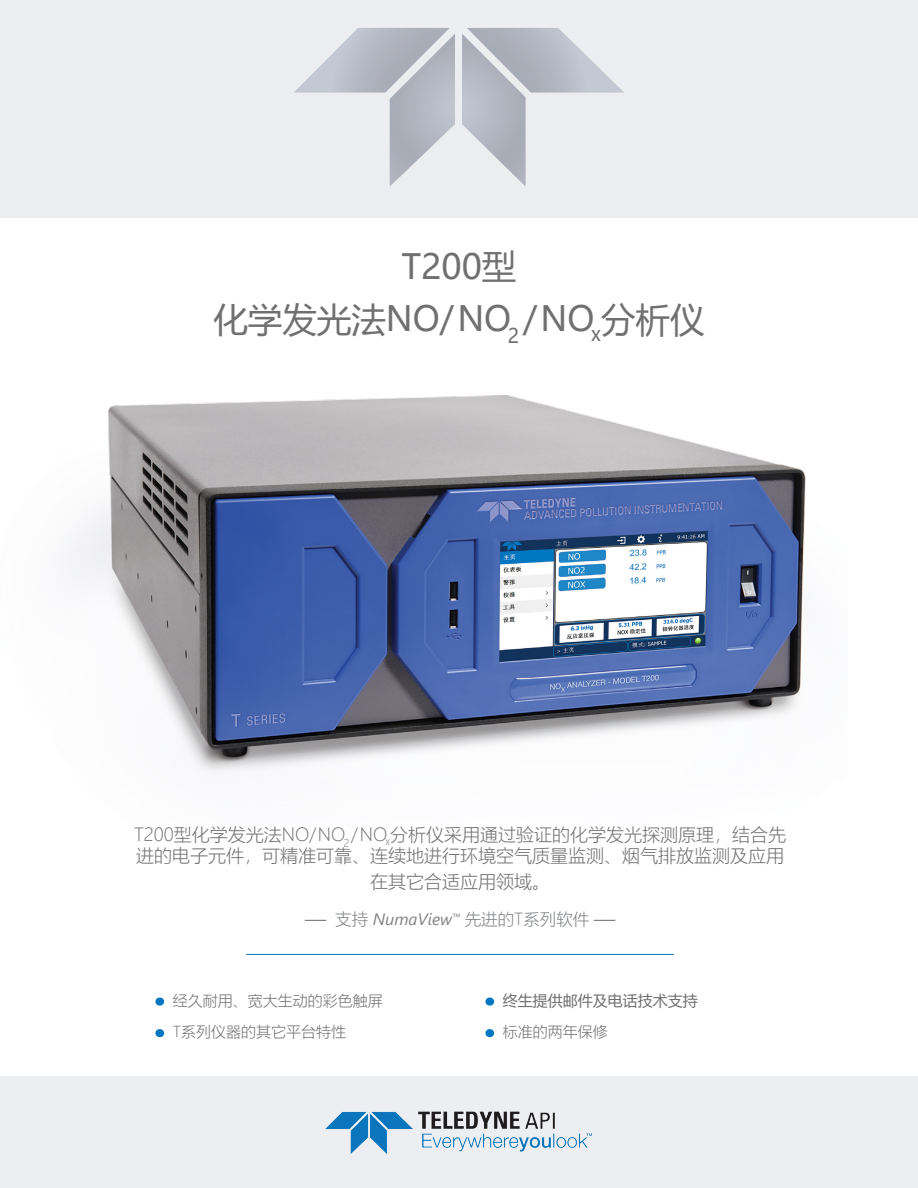
<style>
.page{position:relative;width:918px;height:1188px;background:#fff}
.page>*{position:absolute;margin:0;border:0;box-sizing:border-box;transform-origin:0 0}
.t1{font:34.5px "Microsoft Ya Hei";color:#707071}
.t2{font:300 18px/21.6px "Microsoft Ya Hei";color:#707071}
.t3{font:300 16.5px "Microsoft Ya Hei";color:#808285}
.t4{font:300 15px "Microsoft Ya Hei";color:#707071}
.t5{font:15px "Microsoft Ya Hei";color:#707071}
.t6{font:300 15px "Microsoft Ya Hei";color:#707070}
.s1{color:#707070}
.s2{font-family:"Segoe UI";font-weight:400;font-style:italic;color:#707070}
.s3{font-family:"Segoe UI";font-weight:400;font-style:italic}
</style>
<div class="page">
<img style="left:69px;top:395px;width:737px;height:378px">
<div style="left:0;top:1077px;width:918px;height:111px;background:#eceef1"></div>
<div style="left:0;top:0;width:918px;height:217px;background:#eceef1"></div>
<hr style="left:246px;top:954px;width:428px;height:1px;background:#0077c0">
<svg style="left:294px;top:28px;width:330px;height:158px"></svg>
<div style="left:155px;top:998px;width:9px;height:8px;background:#0077c0;border-radius:4px"></div>
<div style="left:155px;top:1029px;width:9px;height:8px;background:#0077c0;border-radius:4px"></div>
<div style="left:485px;top:998px;width:9px;height:8px;background:#0077c0;border-radius:4px"></div>
<div style="left:485px;top:1029px;width:9px;height:8px;background:#0077c0;border-radius:4px"></div>
<img style="left:326px;top:1111px;width:265px;height:42px">
<p class="t1" style="left:402px;top:244px;width:116px">T200型</p>
<p class="t1" style="left:213px;top:296px;width:493px">化学发光法<span class="s1">NO/NO</span><sub>2</sub> <span class="s1">/NO</span><sub>x</sub>分析仪</p>
<p class="t2" style="left:134px;top:823px;width:654px">T200型化学发光法<span class="s1">NO/NO</span><sub>2</sub> <span class="s1">/NO</span><sub>x</sub>分析仪采用通过验证的化学发光探测原理，结合先进的电子元件，可精准可靠、连续地进行环境空气质量监测、烟气排放监测及应用</p>
<p class="t2" style="left:370px;top:870px;width:181px">在其它合适应用领域。</p>
<p class="t3" style="left:305px;top:908px;width:312px"><span class="s2">—</span> 支持 <span class="s3">NumaView</span><sup>™</sup> 先进的T系列软件 <span class="s2">—</span></p>
<p class="t4" style="left:173px;top:990px;width:211px">经久耐用、宽大生动的彩色触屏</p>
<p class="t6" style="left:173px;top:1022px;width:175px">T系列仪器的其它平台特性</p>
<p class="t5" style="left:503px;top:990px;width:196px">终生提供邮件及电话技术支持</p>
<p class="t4" style="left:503px;top:1022px;width:106px">标准的两年保修</p>
</div>
